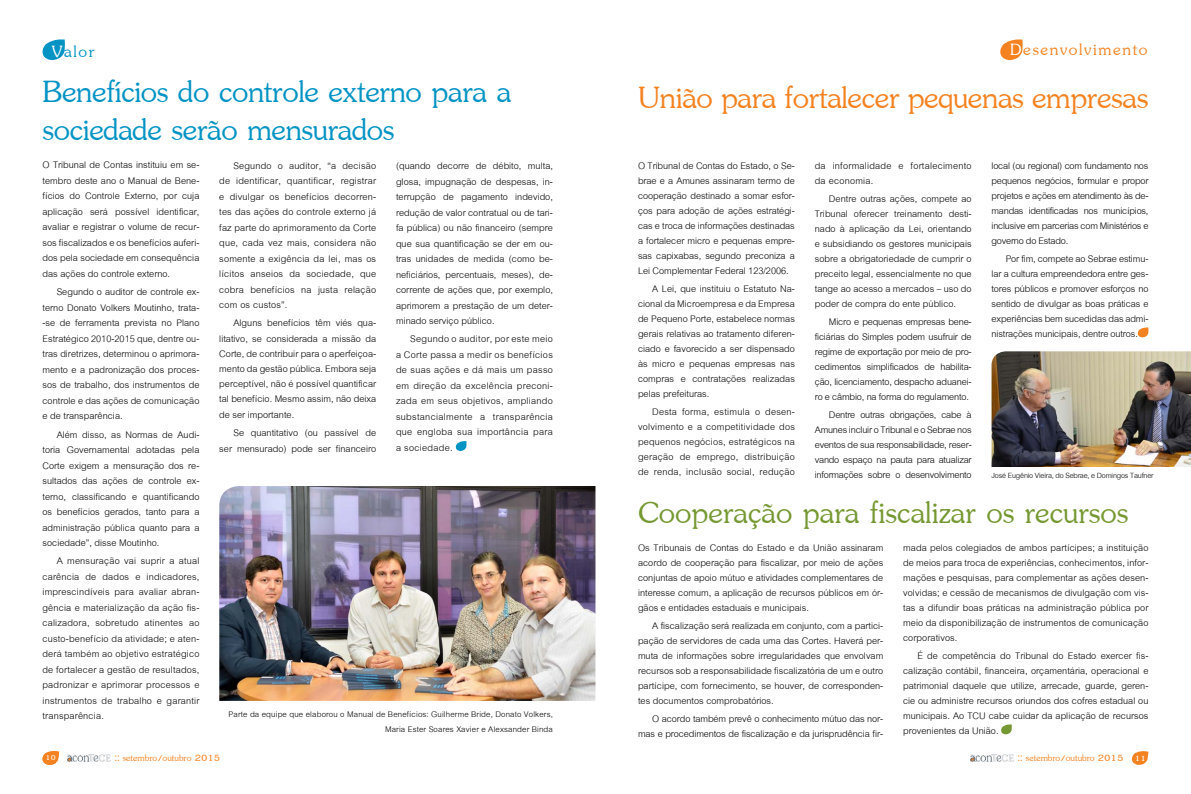
<style>
.page{position:relative;width:1191px;height:794px;background:#fff}
.page>*{position:absolute;margin:0;border:0;box-sizing:border-box;transform-origin:0 0}
.t1{font:47px/38px "Jasmine UPC";letter-spacing:-.01em;color:#0093c4}
.t2{font:47px "Jasmine UPC";letter-spacing:-.01em;color:#f58220}
.t3{font:47px "Jasmine UPC";color:#759832}
.t4{font:25px "Jasmine UPC";letter-spacing:.065em;color:#f58220}
.t5{font:25px "Jasmine UPC";letter-spacing:.065em;color:#0093c4}
.t6{font:14px/15px "Cordia UPC";color:#000;text-align:justify}
.t7{font:14px "Jasmine UPC";color:#f58220}
.t8{font:12px/15.5px "Cordia UPC";letter-spacing:.01em;color:#000;text-align:right}
.t9{font:11px "Cordia UPC";letter-spacing:-.015em;color:#000}
.t10{font:11px "Jasmine UPC";color:#fff}
.s1{color:#fff}
.s2{font-size:12px;color:#fff}
</style>
<div class="page">
<img style="left:68px;top:754px;width:43px;height:7px">
<img style="left:970px;top:754px;width:44px;height:7px">
<svg style="left:1131px;top:751px;width:17px;height:14px"></svg>
<svg style="left:42px;top:751px;width:17px;height:14px"></svg>
<svg style="left:1000px;top:39px;width:22px;height:21px"></svg>
<svg style="left:1137px;top:327px;width:11px;height:10px"></svg>
<svg style="left:1001px;top:724px;width:10px;height:10px"></svg>
<img style="left:991px;top:351px;width:200px;height:116px">
<svg style="left:42px;top:39px;width:23px;height:21px"></svg>
<svg style="left:455px;top:441px;width:11px;height:10px"></svg>
<img style="left:219px;top:486px;width:376px;height:215px">
<h2 class="t5" style="left:52px;top:34px;width:44px"><span class="s1">V</span>alor</h2>
<h1 class="t1" style="left:43px;top:69px;width:470px">Benefícios do controle externo para a sociedade serão mensurados</h1>
<p class="t6" style="left:219px;top:158px;width:158px;line-height:15.5px;text-indent:14px">Segundo o auditor, “a decisão de identificar, quantificar, registrar e divulgar os benefícios decorren&shy;tes das ações do controle externo já faz parte do aprimoramento da Corte que, cada vez mais, considera não somente a exigência da lei, mas os lícitos anseios da sociedade, que cobra benefícios na justa relação com os custos”.</p>
<p class="t6" style="left:219px;top:316px;width:158px;line-height:15.3px;text-indent:14px">Alguns benefícios têm viés qua&shy;litativo, se considerada a missão da Corte, de contribuir para o aperfeiçoa&shy;mento da gestão pública. Embora seja perceptível, não é possível quantificar tal benefício. Mesmo assim, não deixa de ser importante.</p>
<p class="t6" style="left:219px;top:425px;width:158px;line-height:15.5px;text-align:right">Se quantitativo (ou passível de ser mensurado) pode ser financeiro</p>
<p class="t6" style="left:43px;top:158px;width:158px;line-height:15.5px">O Tribunal de Contas instituiu em se&shy;tembro deste ano o Manual de Bene&shy;fícios do Controle Externo, por cuja aplicação será possível identificar, avaliar e registrar o volume de recur&shy;sos fiscalizados e os benefícios auferi&shy;dos pela sociedade em consequência das ações do controle externo.</p>
<p class="t6" style="left:43px;top:284px;width:158px;line-height:15.5px;text-indent:14px">Segundo o auditor de controle ex&shy;terno Donato Volkers Moutinho, trata--se de ferramenta prevista no Plano Estratégico 2010-2015 que, dentre ou&shy;tras diretrizes, determinou o aprimora&shy;mento e a padronização dos proces&shy;sos de trabalho, dos instrumentos de controle e das ações de comunicação e de transparência.</p>
<p class="t6" style="left:43px;top:427px;width:158px;line-height:15.5px;text-indent:14px">Além disso, as Normas de Audi&shy;toria Governamental adotadas pela Corte exigem a mensuração dos re&shy;sultados das ações de controle ex&shy;terno, classificando e quantificando os benefícios gerados, tanto para a administração pública quanto para a sociedade”, disse Moutinho.</p>
<p class="t6" style="left:43px;top:554px;width:158px;line-height:15.5px;text-indent:14px">A mensuração vai suprir a atual carência de dados e indicadores, imprescindíveis para avaliar abran&shy;gência e materialização da ação fis&shy;calizadora, sobretudo atinentes ao custo-benefício da atividade; e aten&shy;derá também ao objetivo estratégico de fortalecer a gestão de resultados, padronizar e aprimorar processos e instrumentos de trabalho e garantir transparência.</p>
<p class="t6" style="left:396px;top:158px;width:158px;line-height:15.5px">(quando decorre de débito, multa, glosa, impugnação de despesas, in&shy;terrupção de pagamento indevido, redução de valor contratual ou de tari&shy;fa pública) ou não financeiro (sempre que sua quantificação se der em ou&shy;tras unidades de medida (como be&shy;neficiários, percentuais, meses), de&shy;corrente de ações que, por exemplo, aprimorem a prestação de um deter&shy;minado serviço público.</p>
<p class="t6" style="left:396px;top:332px;width:158px;line-height:15.5px;text-indent:14px">Segundo o auditor, por este meio a Corte passa a medir os benefícios de suas ações e dá mais um passo em direção da excelência preconi&shy;zada em seus objetivos, ampliando substancialmente a transparência que engloba sua importância para a sociedade.</p>
<p class="t8" style="left:229px;top:706px;width:326px">Parte da equipe que elaborou o Manual de Benefícios: Guilherme Bride, Donato Volkers,<br>Maria Ester Soares Xavier e Alexsander Binda</p>
<h2 class="t4" style="left:1010px;top:33px;width:139px"><span class="s1">D</span>esenvolvimento</h2>
<h1 class="t2" style="left:638px;top:65px;width:512px">União para fortalecer pequenas empresas</h1>
<p class="t6" style="left:638px;top:159px;width:158px">O Tribunal de Contas do Estado, o Se&shy;brae e a Amunes assinaram termo de cooperação destinado a somar esfor&shy;ços para adoção de ações estratégi&shy;cas e troca de informações destinadas a fortalecer micro e pequenas empre&shy;sas capixabas, segundo preconiza a Lei Complementar Federal 123/2006.</p>
<p class="t6" style="left:638px;top:282px;width:158px;text-indent:14px">A Lei, que instituiu o Estatuto Na&shy;cional da Microempresa e da Empresa de Pequeno Porte, estabelece normas gerais relativas ao tratamento diferen&shy;ciado e favorecido a ser dispensado às micro e pequenas empresas nas compras e contratações realizadas pelas prefeituras.</p>
<p class="t6" style="left:638px;top:405px;width:158px;text-indent:14px">Desta forma, estimula o desen&shy;volvimento e a competitividade dos pequenos negócios, estratégicos na geração de emprego, distribuição de renda, inclusão social, redução</p>
<p class="t6" style="left:814px;top:159px;width:158px">da informalidade e fortalecimento da economia.</p>
<p class="t6" style="left:814px;top:192px;width:158px;text-indent:14px">Dentre outras ações, compete ao Tribunal oferecer treinamento desti&shy;nado à aplicação da Lei, orientando e subsidiando os gestores municipais sobre a obrigatoriedade de cumprir o preceito legal, essencialmente no que tange ao acesso a mercados – uso do poder de compra do ente público.</p>
<p class="t6" style="left:814px;top:315px;width:158px;text-indent:14px">Micro e pequenas empresas bene&shy;ficiárias do Simples podem usufruir de regime de exportação por meio de pro&shy;cedimentos simplificados de habilita&shy;ção, licenciamento, despacho aduanei&shy;ro e câmbio, na forma do regulamento.</p>
<p class="t6" style="left:814px;top:407px;width:158px;text-indent:14px">Dentre outras obrigações, cabe à Amunes incluir o Tribunal e o Sebrae nos eventos de sua responsabilidade, reser&shy;vando espaço na pauta para atualizar informações sobre o desenvolvimento</p>
<p class="t6" style="left:991px;top:159px;width:158px">local (ou regional) com fundamento nos pequenos negócios, formular e propor projetos e ações em atendimento às de&shy;mandas identificadas nos municípios, inclusive em parcerias com Ministérios e governo do Estado.</p>
<p class="t6" style="left:991px;top:252px;width:158px;text-indent:14px">Por fim, compete ao Sebrae estimu&shy;lar a cultura empreendedora entre ges&shy;tores públicos e promover esforços no sentido de divulgar as boas práticas e experiências bem sucedidas das admi&shy;nistrações municipais, dentre outros.</p>
<p class="t9" style="left:991px;top:468px;width:164px">José Eugênio Vieira, do Sebrae, e Domingos Taufner</p>
<h1 class="t3" style="left:638px;top:480px;width:492px">Cooperação para fiscalizar os recursos</h1>
<p class="t6" style="left:638px;top:541px;width:247px">Os Tribunais de Contas do Estado e da União assinaram acordo de cooperação para fiscalizar, por meio de ações conjuntas de apoio mútuo e atividades complementares de interesse comum, a aplicação de recursos públicos em ór&shy;gãos e entidades estaduais e municipais.</p>
<p class="t6" style="left:638px;top:619px;width:247px;text-indent:14px">A fiscalização será realizada em conjunto, com a partici&shy;pação de servidores de cada uma das Cortes. Haverá per&shy;muta de informações sobre irregularidades que envolvam recursos sob a responsabilidade fiscalizatória de um e outro partícipe, com fornecimento, se houver, de corresponden&shy;tes documentos comprobatórios.</p>
<p class="t6" style="left:638px;top:711px;width:247px;text-align:right">O acordo também prevê o conhecimento mútuo das nor&shy;mas e procedimentos de fiscalização e da jurisprudência fir-</p>
<p class="t6" style="left:903px;top:541px;width:247px">mada pelos colegiados de ambos partícipes; a instituição de meios para troca de experiências, conhecimentos, infor&shy;mações e pesquisas, para complementar as ações desen&shy;volvidas; e cessão de mecanismos de divulgação com vis&shy;tas a difundir boas práticas na administração pública por meio da disponibilização de instrumentos de comunicação corporativos.</p>
<p class="t6" style="left:903px;top:649px;width:247px;text-indent:14px">É de competência do Tribunal do Estado exercer fis&shy;calização contábil, financeira, orçamentária, operacional e patrimonial daquele que utilize, arrecade, guarde, geren&shy;cie ou administre recursos oriundos dos cofres estadual ou municipais. Ao TCU cabe cuidar da aplicação de recursos provenientes da União.</p>
<p class="t10" style="left:46px;top:749px;width:12px">10</p>
<p class="t7" style="left:114px;top:748px;width:107px">:: setembro/outubro 2015</p>
<p class="t7" style="left:1017px;top:748px;width:130px">:: setembro/outubro 2015 <span class="s2">11</span></p>
</div>
